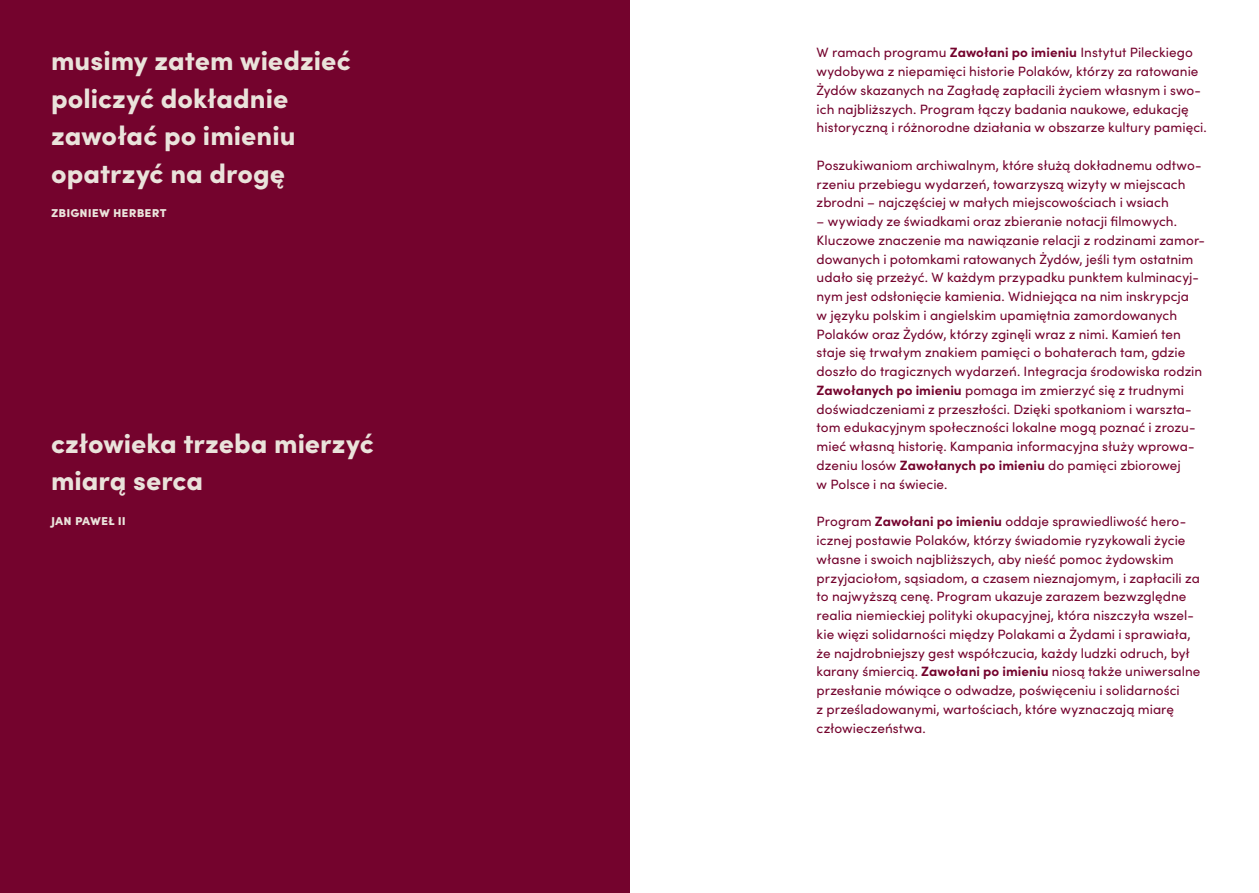
<style>
.page{position:relative;width:1259px;height:893px;background:#fff}
.page>*{position:absolute;margin:0;border:0;box-sizing:border-box;transform-origin:0 0}
.t1{font:900 27px/37.5px "Sofia Pro";color:#eae3db}
.t2{font:13.5px/18.8px "Sofia Pro";letter-spacing:.005em;color:#74032d}
.t3{font:900 13.5px "Sofia Pro";letter-spacing:.005em;color:#eae3db}
.s1{font-weight:700}
</style>
<div class="page">
<div style="left:0;top:0;width:629px;height:893px;background:#74032d"></div>
<h1 class="t1" style="left:51px;top:40px;width:301px">musimy zatem wiedzieć policzyć dokładnie zawołać po imieniu opatrzyć na drogę</h1>
<p class="t3" style="left:51px;top:202px;width:117px">zbigniew herbert</p>
<h1 class="t1" style="left:51px;top:422px;width:324px">człowieka trzeba mierzyć miarą serca</h1>
<p class="t3" style="left:51px;top:510px;width:76px">jan paweł ii</p>
<p class="t2" style="left:816px;top:43px;width:391px">W ramach programu <span class="s1">Zawołani po imieniu</span> Instytut Pileckiego wydobywa z niepamięci historie Polaków, którzy za ratowanie Żydów skazanych na Zagładę zapłacili życiem własnym i swo&shy;ich najbliższych. Program łączy badania naukowe, edukację historyczną i różnorodne działania w obszarze kultury pamięci.</p>
<p class="t2" style="left:816px;top:155px;width:386px">Poszukiwaniom archiwalnym, które służą dokładnemu odtwo&shy;rzeniu przebiegu wydarzeń, towarzyszą wizyty w miejscach zbrodni – najczęściej w małych miejscowościach i wsiach</p>
<p class="t2" style="left:816px;top:211px;width:390px">– wywiady ze świadkami oraz zbieranie notacji filmowych.<br>Kluczowe znaczenie ma nawiązanie relacji z rodzinami zamor&shy;dowanych i potomkami ratowanych Żydów, jeśli tym ostatnim udało się przeżyć. W każdym przypadku punktem kulminacyj&shy;nym jest odsłonięcie kamienia. Widniejąca na nim inskrypcja<br>w języku polskim i angielskim upamiętnia zamordowanych Polaków oraz Żydów, którzy zginęli wraz z nimi. Kamień ten staje się trwałym znakiem pamięci o bohaterach tam, gdzie doszło do tragicznych wydarzeń. Integracja środowiska rodzin <span class="s1">Zawołanych po imieniu</span> pomaga im zmierzyć się z trudnymi doświadczeniami z przeszłości. Dzięki spotkaniom i warszta&shy;tom edukacyjnym społeczności lokalne mogą poznać i zrozu&shy;mieć własną historię. Kampania informacyjna służy wprowa&shy;dzeniu losów <span class="s1">Zawołanych po imieniu</span> do pamięci zbiorowej<br>w Polsce i na świecie.</p>
<p class="t2" style="left:816px;top:511px;width:385px">Program <span class="s1">Zawołani po imieniu</span> oddaje sprawiedliwość hero&shy;icznej postawie Polaków, którzy świadomie ryzykowali życie własne i swoich najbliższych, aby nieść pomoc żydowskim przyjaciołom, sąsiadom, a czasem nieznajomym, i zapłacili za to najwyższą cenę. Program ukazuje zarazem bezwzględne realia niemieckiej polityki okupacyjnej, która niszczyła wszel&shy;kie więzi solidarności między Polakami a Żydami i sprawiała, że najdrobniejszy gest współczucia, każdy ludzki odruch, był karany śmiercią. <span class="s1">Zawołani po imieniu</span> niosą także uniwersalne przesłanie mówiące o odwadze, poświęceniu i solidarności<br>z prześladowanymi, wartościach, które wyznaczają miarę człowieczeństwa.</p>
</div>
